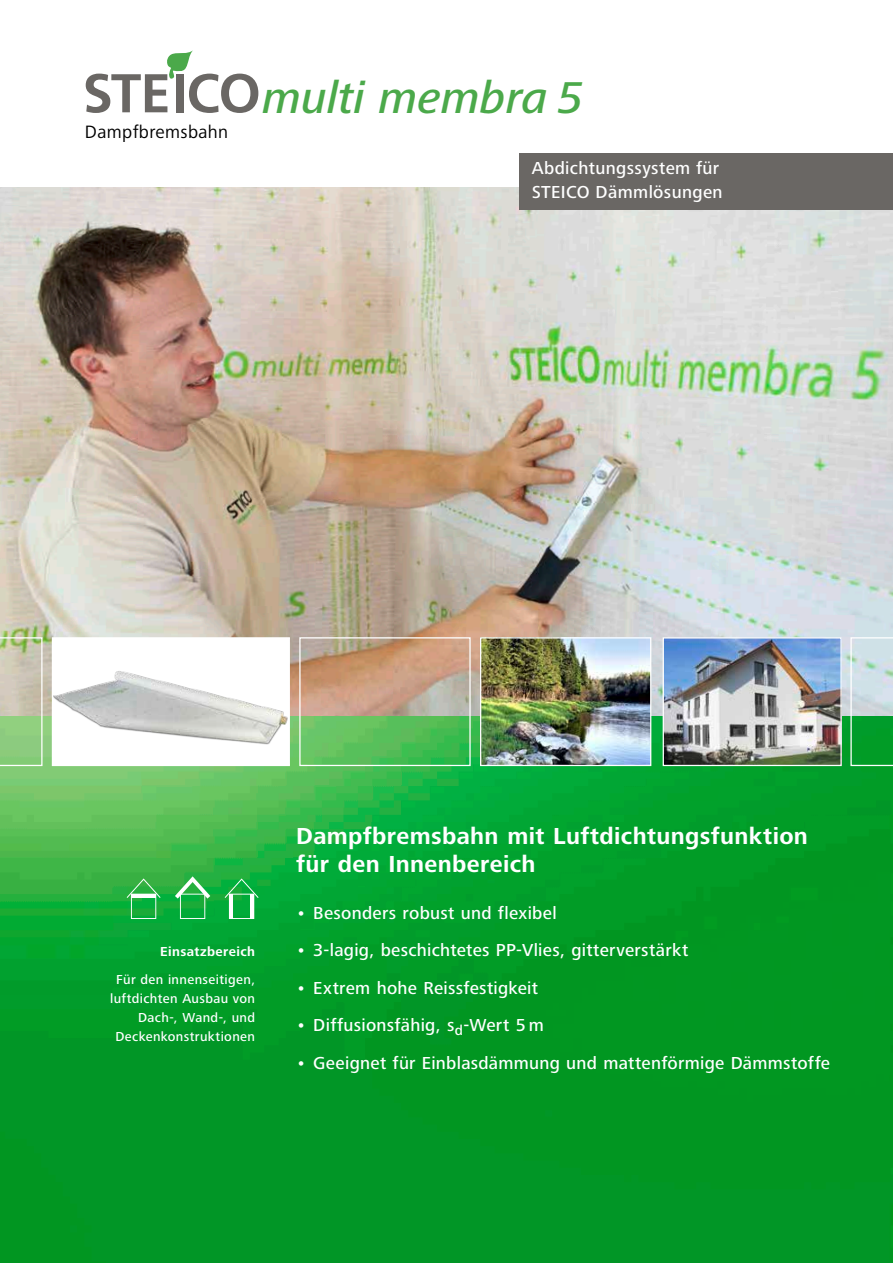
<style>
.page{position:relative;width:893px;height:1263px;background:#fff}
.page>*{position:absolute;margin:0;border:0;box-sizing:border-box;transform-origin:0 0}
.t1{font:italic 500 46.2px "Frutiger Next LTW1 G";color:#4ba94a}
.t2{font:700 24px/28.2px "Frutiger Next LTW1 G";letter-spacing:.015em;color:#fff}
.t3{font:18.6px "Frutiger Next LTW1 G";letter-spacing:.02em;color:#000}
.t4{font:500 18px/24px "Frutiger Next LTW1 G";letter-spacing:.015em;color:#fff}
.t5{font:500 13.5px/18.8px "Frutiger Next LTW1 G";letter-spacing:.03em;color:#fff;text-align:right}
.t6{font:700 13.5px "Frutiger Next LTW1 G";letter-spacing:.03em;color:#fff}
</style>
<div class="page">
<svg style="left:86px;top:50px;width:172px;height:63px"></svg>
<img style="left:0;top:188px;width:893px;height:528px">
<img style="left:0;top:716px;width:893px;height:547px">
<svg style="left:850px;top:637px;width:43px;height:129px;background:#84c69f"></svg>
<svg style="left:0;top:637px;width:43px;height:129px;background:#b4ca9f"></svg>
<div style="left:299px;top:637px;width:172px;height:129px;border:1px solid #fff"></div>
<img style="left:482px;top:639px;width:167px;height:125px">
<div style="left:480px;top:637px;width:171px;height:129px;border:1px solid #fff"></div>
<img style="left:665px;top:639px;width:175px;height:125px">
<div style="left:663px;top:637px;width:179px;height:129px;border:1px solid #fff"></div>
<img style="left:54px;top:639px;width:234px;height:125px">
<div style="left:52px;top:637px;width:238px;height:129px;border:1px solid #fff"></div>
<div style="left:519px;top:153px;width:374px;height:57px;background:#6a6764"></div>
<svg style="left:224px;top:878px;width:35px;height:41px"></svg>
<svg style="left:171px;top:873px;width:43px;height:46px;background:#36b856"></svg>
<svg style="left:126px;top:878px;width:35px;height:41px"></svg>
<p class="t3" style="left:85px;top:121px;width:145px">Dampfbremsbahn</p>
<h1 class="t1" style="left:263px;top:71px;width:322px">multi membra 5</h1>
<p class="t4" style="left:532px;top:157px;width:192px">Abdichtungssystem für<br>STEICO Dämmlösungen</p>
<p class="t6" style="left:160px;top:944px;width:96px">Einsatzbereich</p>
<p class="t5" style="left:110px;top:971px;width:147px">Für den innenseitigen, luftdichten Ausbau von<br>Dach-, Wand-, und<br>Deckenkonstruktionen</p>
<h2 class="t2" style="left:296px;top:822px;width:513px">Dampfbremsbahn mit Luftdichtungsfunktion für den Innenbereich</h2>
<p class="t4" style="left:296px;top:901px;width:262px">• Besonders robust und flexibel</p>
<p class="t4" style="left:296px;top:939px;width:394px">• 3-lagig, beschichtetes PP-Vlies, gitterverstärkt</p>
<p class="t4" style="left:296px;top:976px;width:243px">• Extrem hohe Reissfestigkeit</p>
<p class="t4" style="left:296px;top:1014px;width:249px">• Diffusionsfähig, s<sub>d</sub>-Wert 5 m</p>
<p class="t4" style="left:296px;top:1051px;width:535px">• Geeignet für Einblasdämmung und mattenförmige Dämmstoffe</p>
</div>
